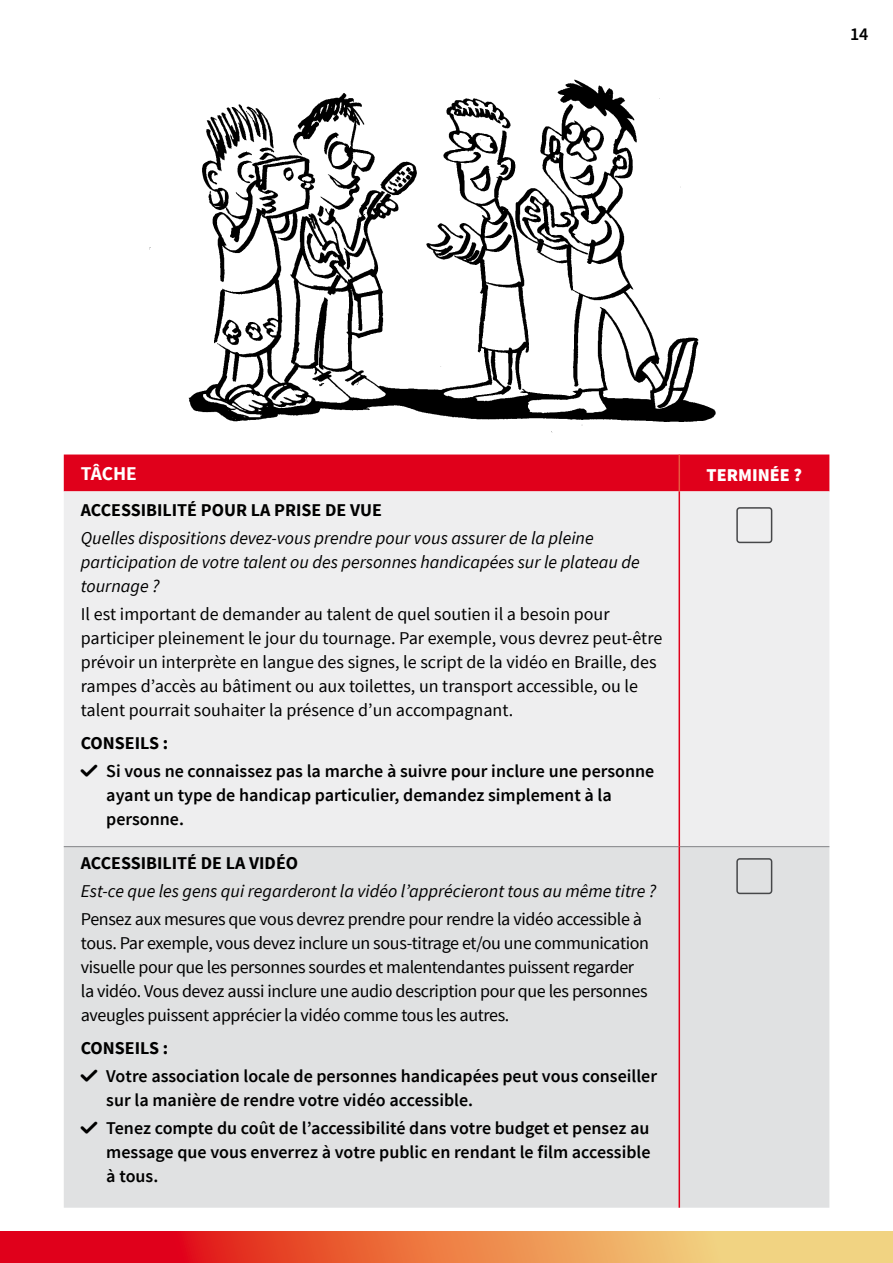
<style>
.page{position:relative;width:893px;height:1263px;background:#fff}
.page>*{position:absolute;margin:0;border:0;box-sizing:border-box;transform-origin:0 0}
.t1{font:700 19.5px "Source Sans Pro";letter-spacing:-.005em;color:#fff}
.t2{font:600 18px/24px "Source Sans Pro";color:#000}
.t3{font:18px/24px "Source Sans Pro";letter-spacing:-.02em;color:#000}
.t4{font:18px/24px "Source Sans Pro";color:#000}
.t5{font:italic 18px/24px "Source Sans Pro";color:#000}
.t6{font:700 18px "Source Sans Pro";color:#000}
.t7{font:900 18px "Source Sans Pro";color:#fff}
.s1{font-family:"MFG Labs Iconset";font-weight:400}
</style>
<div class="page">
<svg style="left:0;top:1231px;width:893px;height:32px;background:#ea7249"></svg>
<div style="left:64px;top:454px;width:765px;height:37px;background:#e0001b"></div>
<div style="left:64px;top:491px;width:765px;height:355px;background:#eeeeef"></div>
<div style="left:64px;top:847px;width:765px;height:361px;background:#e0e1e2"></div>
<hr style="left:679px;top:454px;width:1px;height:37px;background:#e95840">
<hr style="left:64px;top:846px;width:615px;height:1px;background:#818386">
<hr style="left:680px;top:846px;width:149px;height:1px;background:#818386">
<hr style="left:679px;top:491px;width:1px;height:356px;background:#e0001b">
<hr style="left:679px;top:847px;width:1px;height:361px;background:#e0001b">
<svg style="left:735px;top:506px;width:38px;height:38px"></svg>
<svg style="left:735px;top:857px;width:38px;height:38px"></svg>
<img style="left:149px;top:79px;width:567px;height:354px">
<p class="t2" style="left:850px;top:22px;width:20px">14</p>
<p class="t1" style="left:81px;top:461px;width:58px">TÂCHE</p>
<p class="t7" style="left:706px;top:463px;width:97px">TERMINÉE ?</p>
<p class="t6" style="left:81px;top:498px;width:303px">ACCESSIBILITÉ POUR LA PRISE DE VUE</p>
<p class="t5" style="left:81px;top:526px;width:560px">Quelles dispositions devez-vous prendre pour vous assurer de la pleine participation de votre talent ou des personnes handicapées sur le plateau de tournage ?</p>
<p class="t4" style="left:81px;top:602px;width:583px">Il est important de demander au talent de quel soutien il a besoin pour participer pleinement le jour du tournage. Par exemple, vous devrez peut-être prévoir un interprète en langue des signes, le script de la vidéo en Braille, des rampes d’accès au bâtiment ou aux toilettes, un transport accessible, ou le talent pourrait souhaiter la présence d’un accompagnant.</p>
<p class="t6" style="left:81px;top:731px;width:89px">CONSEILS :</p>
<p class="t2" style="left:106px;top:759px;width:549px;text-indent:-26px"><span class="s1">✓</span> Si vous ne connaissez pas la marche à suivre pour inclure une personne ayant un type de handicap particulier, demandez simplement à la personne.</p>
<p class="t6" style="left:81px;top:851px;width:219px">ACCESSIBILITÉ DE LA VIDÉO</p>
<p class="t5" style="left:81px;top:879px;width:577px">Est-ce que les gens qui regarderont la vidéo l’apprécieront tous au même titre ?</p>
<p class="t3" style="left:81px;top:907px;width:570px">Pensez aux mesures que vous devrez prendre pour rendre la vidéo accessible à tous. Par exemple, vous devez inclure un sous-titrage et/ou une communication visuelle pour que les personnes sourdes et malentendantes puissent regarder la vidéo. Vous devez aussi inclure une audio description pour que les personnes aveugles puissent apprécier la vidéo comme tous les autres.</p>
<p class="t6" style="left:81px;top:1036px;width:89px">CONSEILS :</p>
<p class="t2" style="left:106px;top:1064px;width:552px;text-indent:-26px"><span class="s1">✓</span> Votre association locale de personnes handicapées peut vous conseiller sur la manière de rendre votre vidéo accessible.</p>
<p class="t2" style="left:106px;top:1117px;width:546px;text-align:justify;text-indent:-26px"><span class="s1">✓</span> Tenez compte du coût de l’accessibilité dans votre budget et pensez au message que vous enverrez à votre public en rendant le film accessible à tous.</p>
</div>
